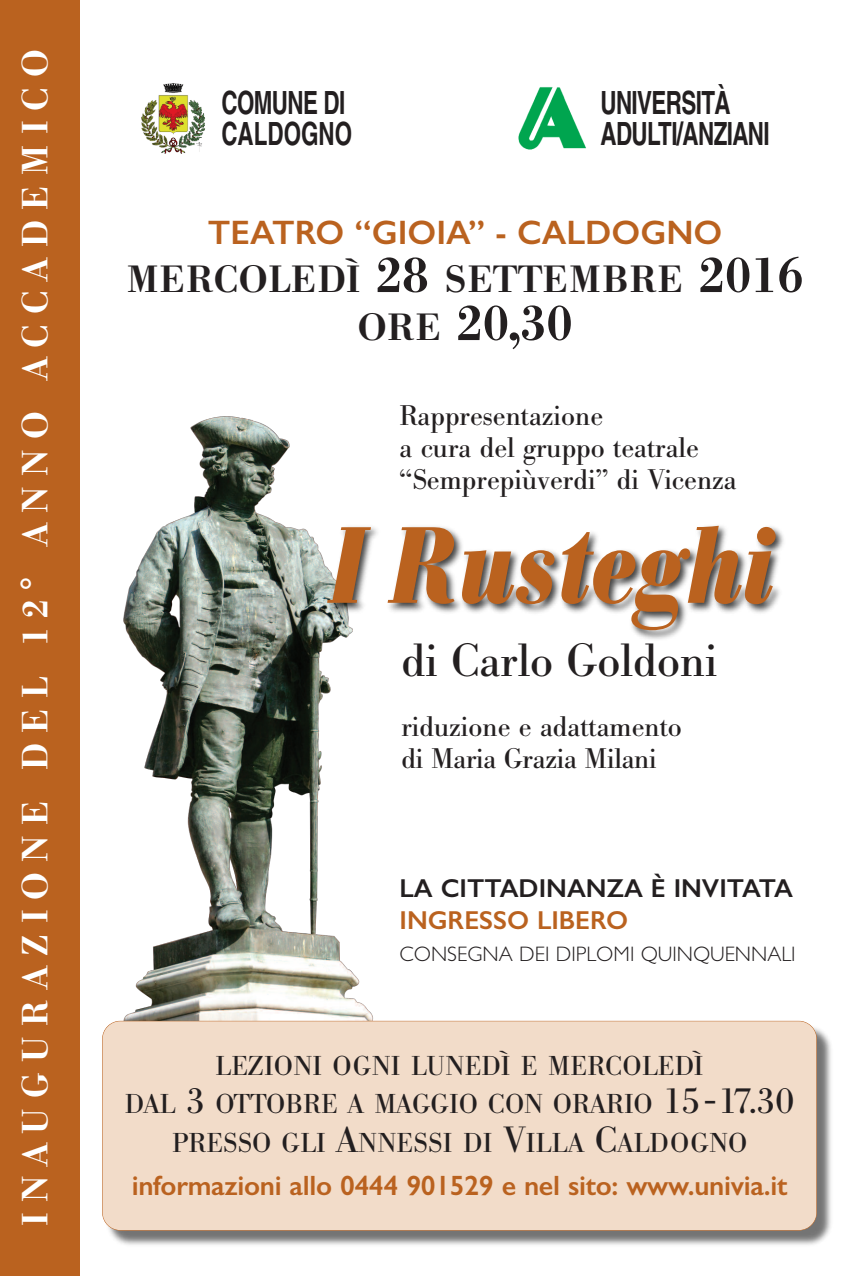
<style>
.page{position:relative;width:851px;height:1276px;background:#fff}
.page>*{position:absolute;margin:0;border:0;box-sizing:border-box;transform-origin:0 0}
.t1{font:italic 700 condensed 107px "Bodoni BE";color:#ba621f}
.t2{font:500 50px "Bodoni BE";color:#231f20}
.t3{font:46px "Bodoni BE";color:#231f20}
.t4{font:500 37.5px "Bodoni BE";letter-spacing:.03em;color:#231f20}
.t5{font:500 36px "Bodoni BE";letter-spacing:.28em;color:#fff}
.t6{font:600 34px "Gill Sans";color:#ba621f}
.t7{font:700 32px/31px "Helvetica";letter-spacing:-.03em;color:#231f20;scale:.7 1}
.t8{font:700 32px/31px "Helvetica";color:#231f20;scale:.7 1}
.t9{font:28px/32px "Bodoni BE";color:#231f20}
.t10{font:600 28px "Gill Sans";letter-spacing:-.01em;color:#ba621f}
.t11{font:27px/38.5px "Bodoni BE";letter-spacing:.02em;color:#231f20;text-align:center}
.t12{font:600 26px "Gill Sans";color:#231f20}
.t13{font:600 26px "Gill Sans";color:#ba621f}
.t14{font:300 21px "Gill Sans";color:#231f20}
.s1{font-size:50px}
.s2{font-size:37.5px}
.s3{font-size:36px}
</style>
<div class="page">
<img style="left:123px;top:416px;width:250px;height:604px">
<img style="left:518px;top:87px;width:68px;height:63px">
<img style="left:142px;top:84px;width:63px;height:70px">
<div style="left:0;top:0;width:79px;height:1276px;background:#ba621f"></div>
<img style="left:103px;top:1022px;width:728px;height:223px">
<div style="left:102px;top:1021px;width:714px;height:209px;background:#f2dcc9;border-radius:18px"></div>
<div style="left:102px;top:1020px;width:714px;height:210px;border:1px solid #ba621f;border-radius:18px"></div>
<img style="left:292px;top:510px;width:492px;height:158px">
<p class="t5" style="left:22px;top:1226px;width:1178px;rotate:-90deg">INAUGURAZIONE DEL 12° ANNO ACCADEMICO</p>
<p class="t8" style="left:221px;top:90px;width:188px">COMUNE DI<br>CALDOGNO</p>
<p class="t7" style="left:600px;top:90px;width:243px">UNIVERSITÀ<br>ADULTI/ANZIANI</p>
<p class="t6" style="left:208px;top:212px;width:516px">TEATRO “GIOIA” - CALDOGNO</p>
<h3 class="t4" style="left:127px;top:265px;width:677px">MERCOLEDÌ <span class="s1">28</span> SETTEMBRE <span class="s1">2016</span></h3>
<h2 class="t2" style="left:358px;top:305px;width:216px"><span class="s2">ORE</span> 20,30</h2>
<p class="t9" style="left:399px;top:403px;width:338px">Rappresentazione<br>a cura del gruppo teatrale “Semprepiùverdi” di Vicenza</p>
<h1 class="t1" style="left:327px;top:527px;width:443px">I Rusteghi</h1>
<h3 class="t3" style="left:401px;top:644px;width:317px">di Carlo Goldoni</h3>
<p class="t9" style="left:401px;top:714px;width:282px">riduzione e adattamento di Maria Grazia Milani</p>
<p class="t12" style="left:399px;top:872px;width:395px">LA CITTADINANZA È INVITATA</p>
<p class="t13" style="left:399px;top:904px;width:230px">INGRESSO LIBERO</p>
<p class="t14" style="left:399px;top:941px;width:397px">CONSEGNA DEI DIPLOMI QUINQUENNALI</p>
<p class="t11" style="left:125px;top:1049px;width:670px">LEZIONI OGNI LUNEDÌ E MERCOLEDÌ<br>DAL <span class="s3">3</span> OTTOBRE A MAGGIO CON ORARIO <span class="s3">15-17.30<br></span>PRESSO GLI <span class="s3">A</span>NNESSI DI <span class="s3">V</span>ILLA <span class="s3">C</span>ALDOGNO</p>
<p class="t10" style="left:132px;top:1169px;width:657px">informazioni allo 0444 901529 e nel sito: www.univia.it</p>
</div>
